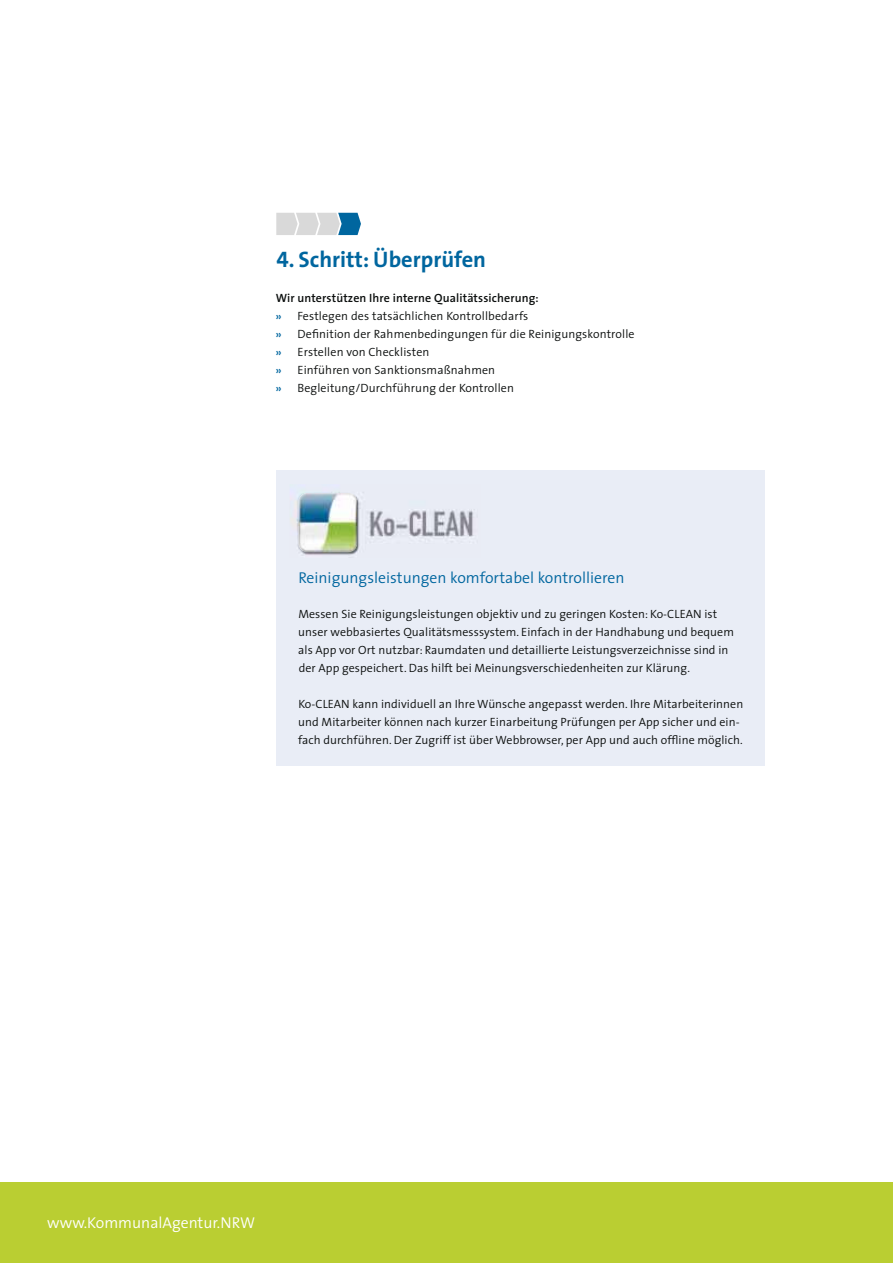
<style>
.page{position:relative;width:893px;height:1263px;background:#fff}
.page>*{position:absolute;margin:0;border:0;box-sizing:border-box;transform-origin:0 0}
.t1{font:700 22.5px "The Sans";color:#00669f}
.t2{font:300 15.75px "The Sans";color:#00669f}
.t3{font:300 15.75px "The Sans";color:#fff}
.t4{font:300 12px/18px "The Sans";letter-spacing:.005em;color:#0a0d0c}
.s1{font-family:"The Sans Bold Expert";font-weight:400}
.s2{font-weight:600}
.s3{font-weight:600;color:#00669f}
</style>
<div class="page">
<div style="left:0;top:1182px;width:893px;height:81px;background:#bace32"></div>
<svg style="left:276px;top:213px;width:85px;height:22px;background:#aac2cf"></svg>
<div style="left:276px;top:470px;width:489px;height:296px;background:#e9edf6"></div>
<img style="left:290px;top:492px;width:185px;height:63px">
<img style="left:298px;top:493px;width:59px;height:59px;border-radius:9px">
<h1 class="t1" style="left:276px;top:249px;width:211px"><span class="s1">4</span>. Schritt: Überprüfen</h1>
<p class="t4" style="left:275px;top:289px;width:361px"><span class="s2">Wir unterstützen Ihre interne Qualitätssicherung:<br></span><span class="s3">»</span> Festlegen des tatsächlichen Kontrollbedarfs<br><span class="s3">»</span> Definition der Rahmenbedingungen für die Reinigungs kontrolle <span class="s3">»</span> Erstellen von Checklisten<br><span class="s3">»</span> Einführen von Sanktionsmaßnahmen<br><span class="s3">»</span> Begleitung/Durchführung der Kontrollen</p>
<h2 class="t2" style="left:298px;top:571px;width:328px">Reinigungsleistungen komfortabel kontrollieren</h2>
<p class="t4" style="left:298px;top:606px;width:437px">Messen Sie Reinigungsleistungen objektiv und zu geringen Kosten: Ko-CLEAN ist unser webbasiertes Qualitätsmesssystem. Einfach in der Handhabung und bequem als App vor Ort nutzbar: Raumdaten und detaillierte Leistungsverzeichnisse sind in der App gespeichert. Das hilft bei Meinungsverschiedenheiten zur Klärung.</p>
<p class="t4" style="left:298px;top:695px;width:447px">Ko-CLEAN kann individuell an Ihre Wünsche angepasst werden. Ihre Mitarbeiterinnen und Mitarbeiter können nach kurzer Ein arbei tung Prüfungen per App sicher und ein&shy;fach durchführen. Der Zugriff ist über Webbrowser, per App und auch offline möglich.</p>
<h2 class="t3" style="left:47px;top:1216px;width:210px">www.KommunalAgentur.NRW</h2>
</div>
